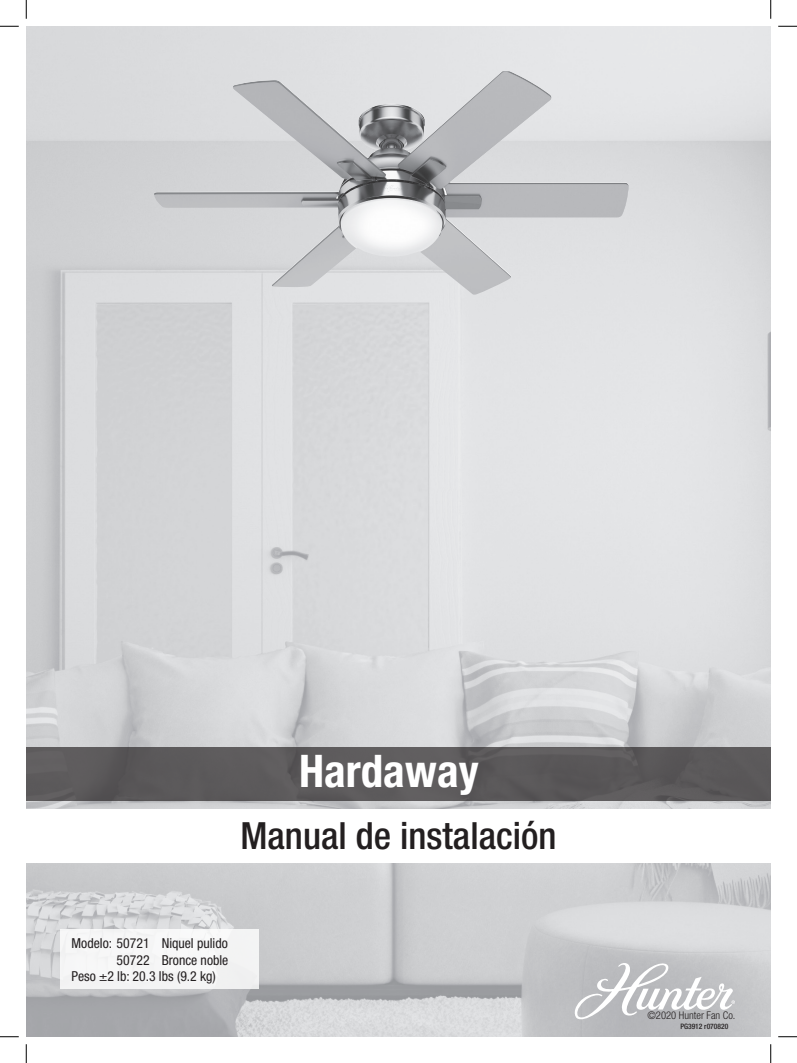
<style>
.page{position:relative;width:797px;height:1063px;background:#fff}
.page>*{position:absolute;margin:0;border:0;box-sizing:border-box;transform-origin:0 0}
.t1{font:700 condensed 45px "Helvetica Neue LT Std";color:#fff}
.t2{font:500 condensed 37.5px "Helvetica Neue LT Std";color:#231f20}
.t3{font:condensed 13.75px "Helvetica Neue LT Std";color:#231f20}
.t4{font:300 condensed 10.62px "Helvetica Neue LT Std";color:#231f20}
.t5{font:500 condensed 7.5px "Helvetica Neue LT Std";color:#231f20}
</style>
<div class="page">
<img style="left:26px;top:26px;width:744px;height:1010px">
<div style="left:26px;top:808px;width:744px;height:54px;background:#fff"></div>
<svg style="left:574px;top:962px;width:161px;height:57px"></svg>
<div style="left:26px;top:746px;width:744px;height:54px;background:#5c5a5b"></div>
<div style="left:61px;top:929px;width:198px;height:59px;background:#f5f6f6"></div>
<img style="left:153px;top:71px;width:475px;height:224px">
<svg style="left:0;top:25px;width:19px;height:2px"></svg>
<svg style="left:778px;top:25px;width:19px;height:2px"></svg>
<svg style="left:0;top:1036px;width:19px;height:1px"></svg>
<svg style="left:778px;top:1036px;width:19px;height:1px"></svg>
<svg style="left:25px;top:0;width:2px;height:19px"></svg>
<svg style="left:25px;top:1044px;width:2px;height:18px"></svg>
<svg style="left:770px;top:0;width:1px;height:19px"></svg>
<svg style="left:770px;top:1044px;width:1px;height:18px"></svg>
<p class="t1" style="left:299px;top:743px;width:181px">Hardaway</p>
<p class="t2" style="left:240px;top:813px;width:317px">Manual de instalación</p>
<p class="t3" style="left:72px;top:935px;width:158px">Modelo: 50721 Niquel pulido</p>
<p class="t3" style="left:117px;top:951px;width:113px">50722 Bronce noble</p>
<p class="t3" style="left:72px;top:968px;width:146px">Peso ±2 lb: 20.3 lbs (9.2 kg)</p>
<p class="t4" style="left:647px;top:1009px;width:89px">©2020 Hunter Fan Co.</p>
<p class="t5" style="left:680px;top:1022px;width:49px">PG3912 r070820</p>
</div>
